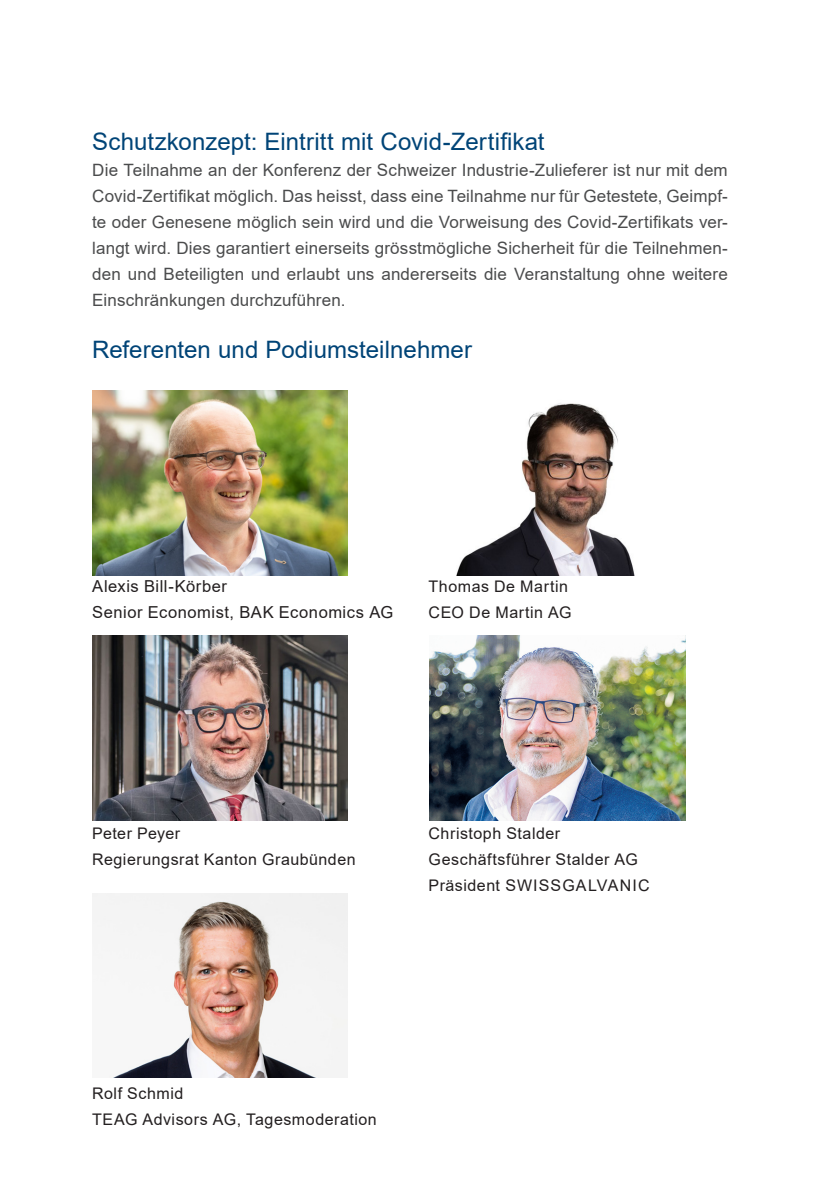
<style>
.page{position:relative;width:840px;height:1191px;background:#fff}
.page>*{position:absolute;margin:0;border:0;box-sizing:border-box;transform-origin:0 0}
._02_Untertitel{font:24px "Arial";letter-spacing:.005em;color:#047}
._04_GT{font:17px/26px "Arial";letter-spacing:.01em;color:#4b4c4d;text-align:justify}
._03_Titel{font:16.4px "Arial";letter-spacing:.03em;color:#231f20}
._03_Titel-2{font:16px "Arial";letter-spacing:.03em;color:#231f20}
</style>
<div class="page">
<img style="left:92px;top:390px;width:255px;height:185px">
<img style="left:456px;top:403px;width:179px;height:172px">
<img style="left:92px;top:635px;width:255px;height:185px">
<img style="left:429px;top:635px;width:255px;height:185px">
<img style="left:92px;top:893px;width:255px;height:185px">
<p class="_02_Untertitel" style="left:92px;top:125px;width:453px">Schutzkonzept: Eintritt mit Covid-Zertifikat</p>
<p class="_04_GT" style="left:92px;top:157px;width:636px">Die Teilnahme an der Konferenz der Schweizer Industrie-Zulieferer ist nur mit dem Covid-Zertifikat möglich. Das heisst, dass eine Teilnahme nur für Getestete, Geimpf&shy;te oder Genesene möglich sein wird und die Vorweisung des Covid-Zertifikats ver&shy;langt wird. Dies garantiert einerseits grösstmögliche Sicherheit für die Teilnehmen&shy;den und Beteiligten und erlaubt uns andererseits die Veranstaltung ohne weitere Einschränkungen durchzuführen.</p>
<p class="_02_Untertitel" style="left:92px;top:333px;width:381px">Referenten und Podiumsteilnehmer</p>
<p class="_03_Titel" style="left:92px;top:575px;width:136px">Alexis Bill-Körber</p>
<p class="_03_Titel-2" style="left:428px;top:575px;width:141px">Thomas De Martin</p>
<p class="_03_Titel" style="left:92px;top:601px;width:302px">Senior Economist, BAK Economics AG</p>
<p class="_03_Titel-2" style="left:428px;top:601px;width:144px">CEO De Martin AG</p>
<p class="_03_Titel-2" style="left:92px;top:822px;width:89px">Peter Peyer</p>
<p class="_03_Titel-2" style="left:428px;top:822px;width:133px">Christoph Stalder</p>
<p class="_03_Titel-2" style="left:92px;top:848px;width:265px">Regierungsrat Kanton Graubünden</p>
<p class="_03_Titel-2" style="left:428px;top:848px;width:211px">Geschäftsführer Stalder AG</p>
<p class="_03_Titel-2" style="left:428px;top:874px;width:222px">Präsident SWISSGALVANIC</p>
<p class="_03_Titel-2" style="left:92px;top:1082px;width:93px">Rolf Schmid</p>
<p class="_03_Titel-2" style="left:92px;top:1108px;width:286px">TEAG Advisors AG, Tagesmoderation</p>
</div>
